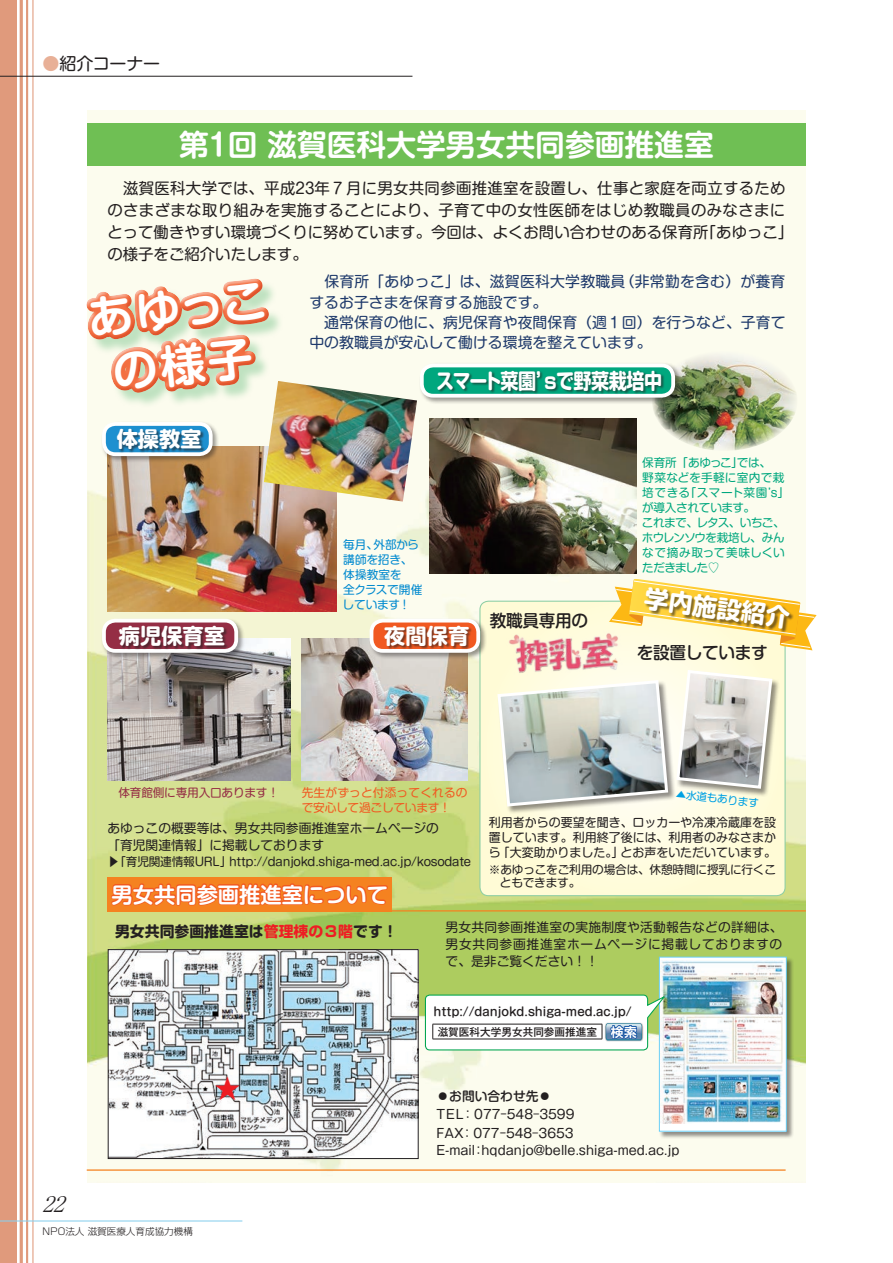
<style>
.page{position:relative;width:893px;height:1263px;background:#fff}
.page>*{position:absolute;margin:0;border:0;box-sizing:border-box;transform-origin:0 0}
.t1{font:700 44.7px "Shin M Go Pr 6 De";color:#fff}
.t2{font:700 29.7px "Shin M Go Pr 6 De";color:#fff}
.t3{font:700 25.5px "Shin M Go Pr 6 De";color:#ee1d23}
.t4{font:700 24.45px "Soft Go Std";color:#fff}
.t5{font:700 21.3px "Soft Go Std";letter-spacing:-.025em;color:#fff;scale:.85 1}
.t6{font:700 21.3px "Shin M Go Pr 6 De";color:#fff}
.t7{font:700 21.3px "Soft Go Std";letter-spacing:-.025em;color:#fff}
.t8{font:italic 300 21.3px "Ryumin Pr 6";color:#231f20}
.t9{font:16.95px "Shin M Go Pr 6";letter-spacing:-.01em;color:#231f20}
.t10{font:500 16.95px "Shin M Go Pr 6";letter-spacing:-.02em;color:#231f20}
.t11{font:15.45px/21.8px "Shin M Go Pr 6";letter-spacing:.02em;color:#231f20}
.t12{font:14.85px/20.2px "Shin M Go Pr 6";color:#1f3a6b}
.t13{font:700 14.85px "Soft Go Std";color:#231f20}
.t14{font:12.75px/17px "Shin M Go Pr 6";color:#231f20}
.t15{font:12.75px/19.2px "Gothic MB101 Pr 6";color:#231f20}
.t16{font:500 12.75px "Shin M Go Pr 6";color:#231f20}
.t17{font:12.15px/14.9px "Shin M Go Pr 6";color:#231f20;text-align:justify}
.t18{font:11.7px/14.9px "Shin M Go Pr 6";letter-spacing:.035em;color:#00a77e}
.t19{font:11.7px/13.8px "Shin M Go Pr 6";letter-spacing:-.02em;color:#231f20}
.t20{font:11.7px/14.9px "Shin M Go Pr 6";color:#0089cf}
.t21{font:500 11.7px "Shin M Go Pr 6";color:#231f20}
.t22{font:11.7px/14.9px "Shin M Go Pr 6";letter-spacing:.015em;color:#f15921}
.t23{font:11.7px "Shin M Go Pr 6";letter-spacing:-.02em;color:#952e45}
.t24{font:500 10.65px "Gothic MB101 Pr 6";color:#231f20}
.t25{font:10.65px "Shin M Go Pr 6";color:#00a1e3}
.t26{font:300 9.6px "Shin Go Pr 6";color:#231f20}
.s1{color:#e8b097}
.s2{font-family:"Koz Min Pr 6 N"}
.s3{color:#ee1d23}
.s4{font-family:"Shin Go Pr 6 De";font-weight:700;font-size:12.75px;color:#fff}
.s5{font-family:"Shin M Go Pr 6"}
</style>
<div class="page">
<div style="left:0;top:0;width:17px;height:1263px;background:#e09a7c"></div>
<hr style="left:20px;top:0;width:3px;height:1263px;background:#e09a7c">
<hr style="left:32px;top:0;width:1px;height:1263px;background:#e09a7c">
<hr style="left:26px;top:0;width:2px;height:1263px;background:#e09a7c">
<hr style="left:0;top:76px;width:412px;height:1px;background:#231f20">
<img style="left:87px;top:111px;width:719px;height:1071px">
<hr style="left:87px;top:1169px;width:699px;height:2px;background:#f58220">
<hr style="left:0;top:1220px;width:242px;height:1px;background:#89cfed">
<div style="left:87px;top:123px;width:719px;height:43px;background:#6fbf54"></div>
<div style="left:659px;top:957px;width:135px;height:182px;background:#231f20;opacity:.5"></div>
<div style="left:659px;top:957px;width:127px;height:174px;background:#fff"></div>
<img style="left:661px;top:960px;width:123px;height:163px">
<div style="left:659px;top:957px;width:127px;height:174px;border:1px solid #6bcff6"></div>
<img style="left:110px;top:951px;width:306px;height:206px">
<div style="left:108px;top:949px;width:310px;height:210px;border:1px solid #231f20"></div>
<div style="left:107px;top:877px;width:285px;height:34px;background:#f58220"></div>
<hr style="left:107px;top:910px;width:699px;height:1px;background:#f58220">
<svg style="left:110px;top:883px;width:279px;height:55px"></svg>
<img style="left:108px;top:448px;width:229px;height:163px">
<img style="left:264px;top:381px;width:153px;height:121px">
<img style="left:429px;top:419px;width:207px;height:154px">
<img style="left:652px;top:351px;width:145px;height:100px">
<img style="left:107px;top:639px;width:183px;height:141px">
<img style="left:302px;top:639px;width:166px;height:141px">
<svg style="left:480px;top:601px;width:305px;height:295px;background:#fefbdb"></svg>
<div style="left:479px;top:601px;width:307px;height:295px;border:1px solid #8dcea5;border-radius:9px"></div>
<img style="left:495px;top:627px;width:141px;height:53px">
<svg style="left:609px;top:579px;width:208px;height:71px;background:#fcebb5"></svg>
<div style="left:497px;top:680px;width:179px;height:134px;background:#231f20;opacity:.5"></div>
<div style="left:676px;top:670px;width:104px;height:127px;background:#231f20;opacity:.5"></div>
<svg style="left:496px;top:668px;width:278px;height:140px;background:#cbcec6"></svg>
<div style="left:644px;top:587px;width:150px;height:46px;background:#231f20;opacity:.6"></div>
<div style="left:101px;top:421px;width:118px;height:42px;background:#231f20;opacity:.45"></div>
<div style="left:102px;top:422px;width:111px;height:34px;border:4px solid #fff;border-radius:11px"></div>
<div style="left:117px;top:429px;width:88px;height:24px;background:#231f20;opacity:.6"></div>
<div style="left:101px;top:617px;width:144px;height:42px;background:#231f20;opacity:.45"></div>
<div style="left:104px;top:621px;width:132px;height:30px;background:#952e45;border-radius:11px"></div>
<div style="left:102px;top:619px;width:136px;height:34px;border:4px solid #fff;border-radius:11px"></div>
<div style="left:119px;top:625px;width:110px;height:25px;background:#231f20;opacity:.6"></div>
<div style="left:368px;top:617px;width:119px;height:42px;background:#231f20;opacity:.45"></div>
<div style="left:371px;top:621px;width:107px;height:30px;background:#f15921;border-radius:11px"></div>
<div style="left:370px;top:619px;width:110px;height:34px;border:4px solid #fff;border-radius:11px"></div>
<div style="left:384px;top:625px;width:89px;height:25px;background:#231f20;opacity:.6"></div>
<div style="left:418px;top:362px;width:264px;height:42px;background:#231f20;opacity:.45"></div>
<div style="left:422px;top:365px;width:251px;height:31px;background:#00a77e;border-radius:11px"></div>
<div style="left:420px;top:364px;width:255px;height:34px;border:4px solid #fff;border-radius:11px"></div>
<div style="left:437px;top:370px;width:228px;height:24px;background:#231f20;opacity:.6"></div>
<svg style="left:424px;top:993px;width:244px;height:58px"></svg>
<svg style="left:86px;top:237px;width:195px;height:211px;background:#e6cab6"></svg>
<p class="t9" style="left:43px;top:50px;width:119px"><span class="s1">●</span>紹介コーナー</p>
<h2 class="t2" style="left:179px;top:120px;width:536px">第1回　滋賀医科大学男女共同参画推進室</h2>
<p class="t11" style="left:107px;top:177px;width:687px;text-indent:16px">滋賀医科大学では、平成23年７月に男女共同参画推進室を設置し、仕事と家庭を両立するためのさまざまな取り組みを実施することにより、子育て中の女性医師をはじめ教職員のみなさまにとって働きやすい環境づくりに努めています。今回は、よくお問い合わせのある保育所「あゆっこ」の様子をご紹介いたします。</p>
<p class="t12" style="left:309px;top:271px;width:478px">　保育所「あゆっこ」は、滋賀医科大学教職員（非常勤を含む）が養育するお子さまを保育する施設です。<br>　通常保育の他に、病児保育や夜間保育（週１回）を行うなど、子育て</p>
<h1 class="t1" style="left:85px;top:281px;width:181px;rotate:-6deg">あゆっこ</h1>
<p class="t12" style="left:309px;top:331px;width:344px">中の教職員が安心して働ける環境を整えています。</p>
<h3 class="t7" style="left:117px;top:424px;width:87px">体操教室</h3>
<h3 class="t5" style="left:436px;top:365px;width:267px">スマート菜園’ｓで野菜栽培中</h3>
<p class="t20" style="left:343px;top:537px;width:81px">毎月、外部から講師を招き、体操教室を<br>全クラスで開催しています！</p>
<h3 class="t7" style="left:119px;top:620px;width:108px">病児保育室</h3>
<h3 class="t7" style="left:384px;top:620px;width:87px">夜間保育</h3>
<p class="t10" style="left:490px;top:607px;width:100px">教職員専用の</p>
<p class="t18" style="left:642px;top:455px;width:148px">保育所「あゆっこ」では、<br>野菜などを手軽に室内で栽培できる「スマート菜園’ｓ」が導入されています。<br>これまで、レタス、いちご、ホウレンソウを栽培し、みんなで摘み取って美味しくいただきました♡</p>
<h3 class="t4" style="left:647px;top:580px;width:148px;rotate:8deg">学内施設紹介</h3>
<p class="t23" style="left:118px;top:783px;width:162px">体育館側に専用入口あります！</p>
<p class="t22" style="left:302px;top:784px;width:167px">先生がずっと付添ってくれるので安心して過ごしています！</p>
<p class="t14" style="left:107px;top:819px;width:333px">あゆっこの概要等は、男女共同参画推進室ホームページの「育児関連情報」に掲載しております</p>
<p class="t19" style="left:107px;top:854px;width:365px"><span class="s2">▶</span>「育児関連情報URL」http://danjokd.shiga-med.ac.jp/kosodate</p>
<h3 class="t6" style="left:112px;top:877px;width:278px">男女共同参画推進室について</h3>
<p class="t25" style="left:677px;top:785px;width:85px;rotate:6deg">▲水道もあります</p>
<p class="t17" style="left:489px;top:815px;width:289px">利用者からの要望を聞き、ロッカーや冷凍冷蔵庫を設置しています。利用終了後には、利用者のみなさまから「大変助かりました。」とお声をいただいています。</p>
<p class="t19" style="left:500px;top:862px;width:278px;text-indent:-11px">※あゆっこをご利用の場合は、休憩時間に授乳に行くこともできます。</p>
<p class="t13" style="left:115px;top:920px;width:284px">男女共同参画推進室は<span class="s3">管理棟の３階</span>です！</p>
<h3 class="t3" style="left:215px;top:1067px;width:27px">★</h3>
<h3 class="t8" style="left:43px;top:1187px;width:31px">22</h3>
<p class="t26" style="left:42px;top:1224px;width:153px">ＮＰＯ法人 滋賀医療人育成協力機構</p>
<p class="t14" style="left:446px;top:918px;width:338px;text-align:justify">男女共同参画推進室の実施制度や活動報告などの詳細は、男女共同参画推進室ホームページに掲載しておりますので、是非ご覧ください！！</p>
<p class="t21" style="left:433px;top:1002px;width:200px">http://danjokd.shiga-med.ac.jp/</p>
<p class="t24" style="left:438px;top:1023px;width:201px">滋賀医科大学男女共同参画推進室 <span class="s4">検索</span></p>
<p class="t16" style="left:436px;top:1086px;width:116px">⃝お問い合わせ先⃝</p>
<p class="t15" style="left:436px;top:1104px;width:139px">TEL：077<span class="s5">-</span>548-3599<br>FAX：077<span class="s5">-</span>548-3653</p>
<p class="t15" style="left:436px;top:1140px;width:245px">E-mail：hqdanjo@belle.shiga-med.ac.jp</p>
</div>
